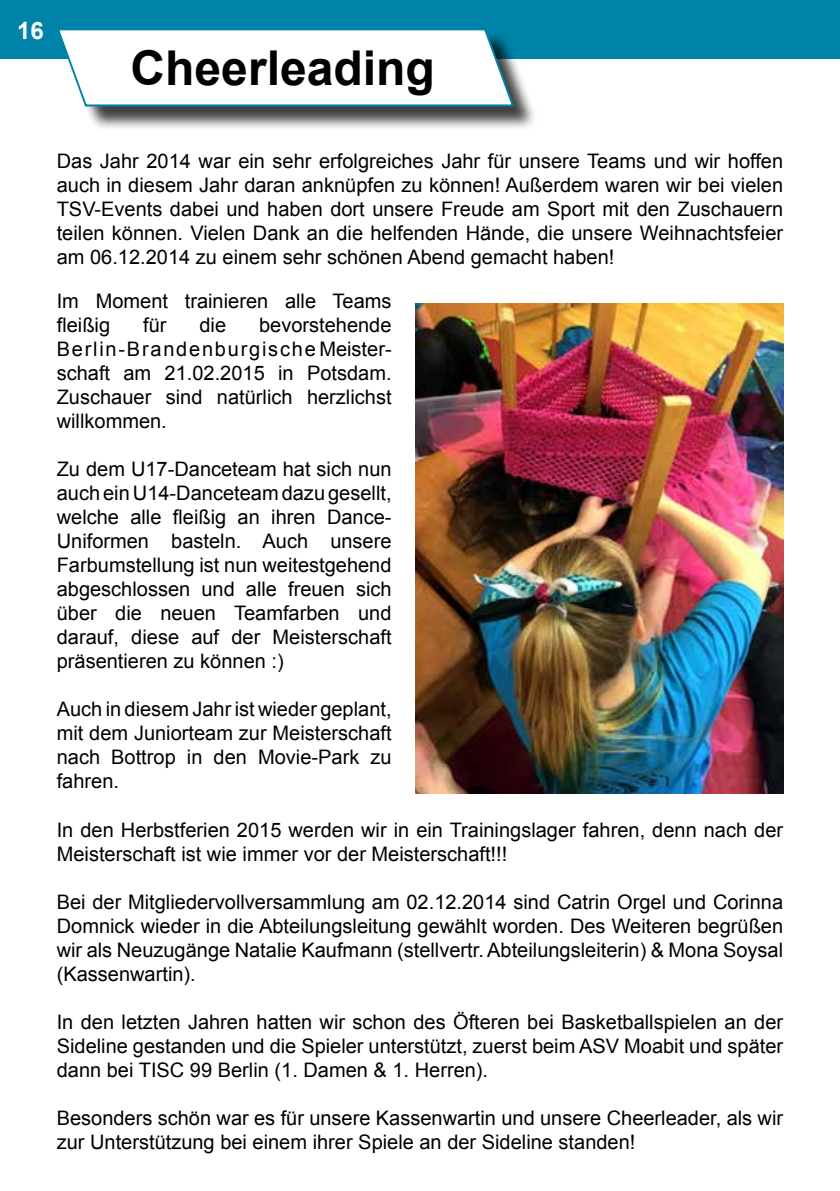
<style>
.page{position:relative;width:840px;height:1191px;background:#fff}
.page>*{position:absolute;margin:0;border:0;box-sizing:border-box;transform-origin:0 0}
.t1{font:700 48px "Arial";color:#000}
.t2{font:700 24px "Arial";color:#fff}
.t3{font:20px/24px "Arial";color:#000;text-align:justify}
</style>
<div class="page">
<img style="left:415px;top:303px;width:367px;height:490px">
<div style="left:0;top:0;width:839px;height:58px;background:#0083a9"></div>
<div style="left:61px;top:31px;width:476px;height:100px;background:#000;opacity:.75"></div>
<svg style="left:55px;top:30px;width:460px;height:77px"></svg>
<p class="t2" style="left:17px;top:13px;width:28px">16</p>
<h1 class="t1" style="left:130px;top:34px;width:306px">Cheerleading</h1>
<p class="t3" style="left:57px;top:148px;width:727px">Das Jahr 2014 war ein sehr erfolgreiches Jahr für unsere Teams und wir hoffen auch in diesem Jahr daran anknüpfen zu können! Außerdem waren wir bei vielen TSV-Events dabei und haben dort unsere Freude am Sport mit den Zuschauern teilen können. Vielen Dank an die helfenden Hände, die unsere Weihnachtsfeier am 06.12.2014 zu einem sehr schönen Abend gemacht haben!</p>
<p class="t3" style="left:57px;top:289px;width:336px">Im Moment trainieren alle Teams fleißig</p>
<p class="t3" style="left:143px;top:313px;width:25px">für</p>
<p class="t3" style="left:199px;top:313px;width:28px">die</p>
<p class="t3" style="left:57px;top:313px;width:336px;text-indent:202px">bevorstehende B e r l i n - B r a n d e n b u r g i s c h e Meister&shy;schaft am 21.02.2015 in Potsdam.<br>Zuschauer sind natürlich herzlichst willkommen.</p>
<p class="t3" style="left:57px;top:457px;width:336px">Zu dem U17-Danceteam hat sich nun auch ein U14-Danceteam dazu gesellt, welche alle fleißig an ihren Dance-Uniformen basteln. Auch unsere Farbumstellung ist nun weitestgehend abgeschlossen und alle freuen sich über die neuen Teamfarben und darauf, diese auf der Meisterschaft präsentieren zu können :)</p>
<p class="t3" style="left:57px;top:697px;width:336px">Auch in diesem Jahr ist wieder geplant, mit dem Juniorteam zur Meisterschaft nach Bottrop in den Movie-Park zu fahren.</p>
<p class="t3" style="left:57px;top:817px;width:727px">In den Herbstferien 2015 werden wir in ein Trainingslager fahren, denn nach der<br>Meisterschaft ist wie immer vor der Meisterschaft!!!</p>
<p class="t3" style="left:57px;top:889px;width:727px">Bei der Mitgliedervollversammlung am 02.12.2014 sind Catrin Orgel und Corinna Domnick wieder in die Abteilungsleitung gewählt worden. Des Weiteren begrüßen wir als Neuzugänge Natalie Kaufmann (stellvertr. Abteilungsleiterin) &amp; Mona Soysal (Kassenwartin).</p>
<p class="t3" style="left:57px;top:1009px;width:727px">In den letzten Jahren hatten wir schon des Öfteren bei Basketballspielen an der Sideline gestanden und die Spieler unterstützt, zuerst beim ASV Moabit und später dann bei TISC 99 Berlin (1. Damen &amp; 1. Herren).</p>
<p class="t3" style="left:57px;top:1105px;width:727px">Besonders schön war es für unsere Kassenwartin und unsere Cheerleader, als wir zur Unterstützung bei einem ihrer Spiele an der Sideline standen!</p>
</div>
